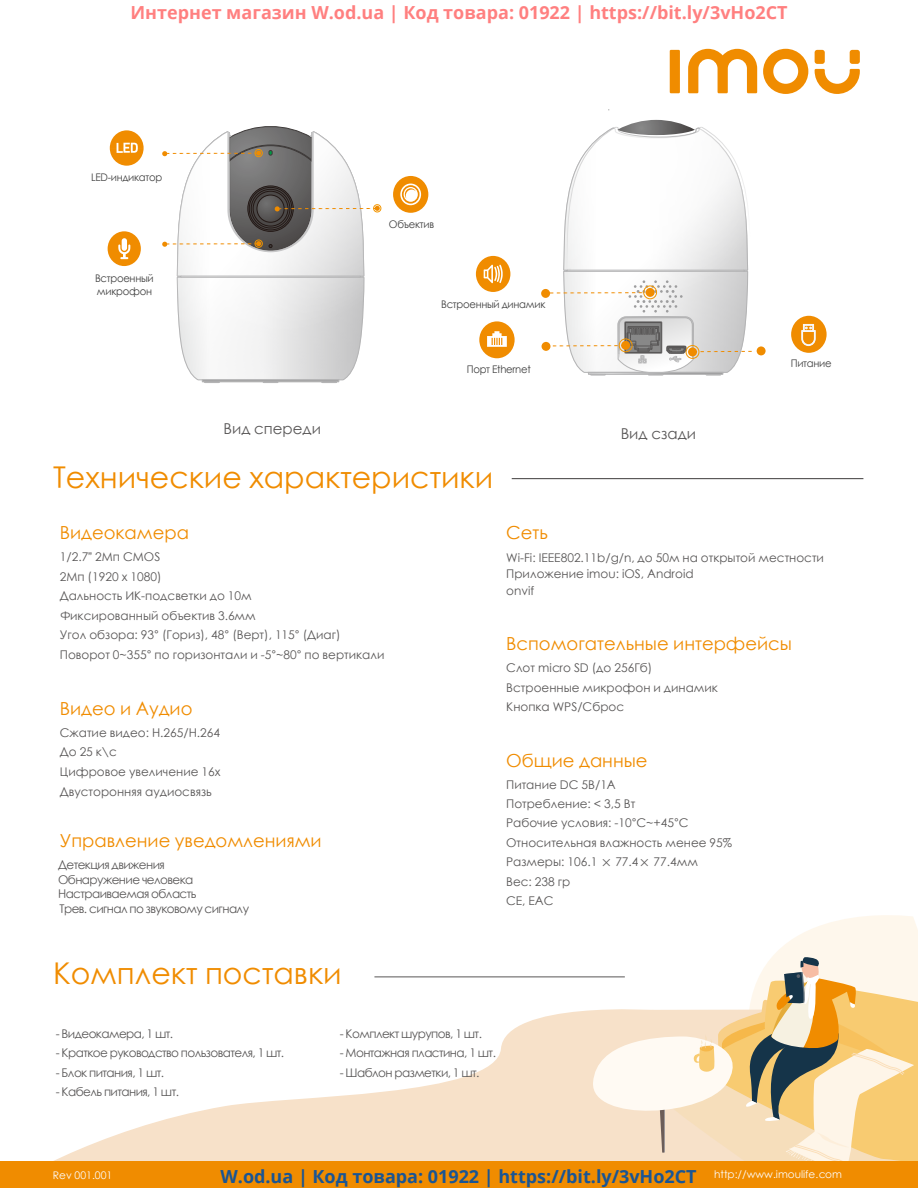
<style>
.page{position:relative;width:918px;height:1188px;background:#fff}
.page>*{position:absolute;margin:0;border:0;box-sizing:border-box;transform-origin:0 0}
.t1{font:30px "ST Xihei";color:#f08c00}
.t2{font:18px "ST Xihei";color:#f08c00}
.t3{font:700 18px "Open Sans";color:rgb(255 0 0/.5)}
.t4{font:700 18px "Open Sans";color:#195594}
.t5{font:15px "ST Xihei";color:#595757}
.t6{font:12px/19.4px "ST Xihei";color:#595757}
.t7{font:12px/14.4px "ST Xihei";letter-spacing:-.05em;color:#595757}
.t8{font:10.5px/12.6px "ST Xihei";letter-spacing:-.025em;color:#404040;scale:.96 1}
.t9{font:10.5px "ST Xihei";color:#fdfdfe}
.s1{font-family:"Arial"}
</style>
<div class="page">
<svg style="left:54px;top:1010px;width:536px;height:151px"></svg>
<svg style="left:590px;top:915px;width:328px;height:246px"></svg>
<hr style="left:512px;top:478px;width:351px;height:1px;background:#595757">
<hr style="left:374px;top:977px;width:251px;height:1px;background:#595757">
<div style="left:0;top:1161px;width:918px;height:27px;background:#f08c00"></div>
<div style="left:670px;top:50px;width:10px;height:43px;background:#f08c00"></div>
<svg style="left:763px;top:49px;width:45px;height:45px"></svg>
<div style="left:815px;top:50px;width:10px;height:14px;background:#f08c00;border-radius:3px"></div>
<div style="left:850px;top:50px;width:10px;height:14px;background:#f08c00;border-radius:3px"></div>
<svg style="left:815px;top:69px;width:45px;height:25px"></svg>
<svg style="left:688px;top:49px;width:69px;height:44px"></svg>
<svg style="left:567px;top:127px;width:182px;height:153px"></svg>
<hr style="left:567px;top:270px;width:177px;height:1px;background:#b4b4b5">
<hr style="left:567px;top:271px;width:177px;height:1px;background:#b4b4b5">
<svg style="left:618px;top:120px;width:77px;height:15px"></svg>
<div style="left:757px;top:346px;width:9px;height:9px;background:#f08c00;border-radius:50%"></div>
<div style="left:542px;top:342px;width:8px;height:9px;background:#f08c00;border-radius:50%"></div>
<div style="left:476px;top:256px;width:34px;height:36px;background:#f08c00;border-radius:50%"></div>
<svg style="left:484px;top:265px;width:19px;height:18px"></svg>
<div style="left:541px;top:289px;width:9px;height:9px;background:#f08c00;border-radius:50%"></div>
<svg style="left:545px;top:280px;width:207px;height:96px"></svg>
<div style="left:643px;top:286px;width:14px;height:13px;border:1px solid #f29600;border-radius:50%"></div>
<div style="left:646px;top:288px;width:9px;height:9px;background:#f08c00;border-radius:50%"></div>
<div style="left:791px;top:316px;width:36px;height:37px;background:#f08c00;border-radius:50%"></div>
<svg style="left:801px;top:324px;width:15px;height:22px"></svg>
<div style="left:479px;top:321px;width:36px;height:37px;background:#f08c00;border-radius:50%"></div>
<svg style="left:487px;top:331px;width:20px;height:16px"></svg>
<svg style="left:202px;top:380px;width:137px;height:3px"></svg>
<svg style="left:177px;top:252px;width:187px;height:128px"></svg>
<hr style="left:181px;top:276px;width:179px;height:1px;background:#b4b4b5">
<hr style="left:181px;top:277px;width:179px;height:1px;background:#b4b4b5">
<svg style="left:110px;top:130px;width:34px;height:36px"></svg>
<div style="left:373px;top:204px;width:8px;height:8px;border:1px solid #f29600;border-radius:50%"></div>
<div style="left:393px;top:176px;width:35px;height:37px;background:#f08c00;border-radius:50%"></div>
<svg style="left:400px;top:184px;width:21px;height:21px"></svg>
<div style="left:108px;top:231px;width:33px;height:35px;background:#f08c00;border-radius:50%"></div>
<svg style="left:118px;top:238px;width:12px;height:21px"></svg>
<svg style="left:162px;top:126px;width:218px;height:126px"></svg>
<h2 class="t3" style="left:130px;top:0;width:659px">Интернет магазин W.od.ua | Код товара: 01922 | https://bit.ly/3vHo2CT</h2>
<p class="t8" style="left:91px;top:171px;width:76px">LED-индикатор</p>
<p class="t8" style="left:95px;top:272px;width:63px">Встроенный микрофон</p>
<p class="t8" style="left:389px;top:218px;width:49px">Объектив</p>
<p class="t8" style="left:441px;top:298px;width:110px">Встроенный динамик</p>
<p class="t8" style="left:467px;top:362px;width:68px">Порт Ethernet</p>
<p class="t5" style="left:224px;top:418px;width:99px">Вид спереди</p>
<p class="t5" style="left:621px;top:423px;width:77px">Вид сзади</p>
<h1 class="t1" style="left:53px;top:456px;width:442px">Технические характеристики</h1>
<p class="t8" style="left:791px;top:357px;width:44px">Питание</p>
<h2 class="t2" style="left:60px;top:520px;width:131px">Видеокамера</h2>
<p class="t6" style="left:60px;top:547px;width:326px">1/2.7<span class="s1">”</span> 2Мп CMOS<br>2Мп (1920 x 1080)<br>Дальность ИК-подсветки до 10м<br>Фиксированный объектив 3.6мм<br>Угол обзора: 93<span class="s1">°</span> (Гориз), 48<span class="s1">°</span> (Верт), 115<span class="s1">°</span> (Диаг)<br>Поворот 0~355<span class="s1">°</span> по горизонтали и -5<span class="s1">°</span>~80<span class="s1">°</span> по вертикали</p>
<h2 class="t2" style="left:60px;top:695px;width:134px">Видео и Аудио</h2>
<p class="t6" style="left:60px;top:722px;width:162px">Сжатие видео: H.265/H.264<br>До 25 к\с<br>Цифровое увеличение 16x<br>Двусторонняя аудиосвязь</p>
<h2 class="t2" style="left:60px;top:828px;width:263px">Управление уведомлениями</h2>
<p class="t7" style="left:58px;top:858px;width:193px">Детекция движения<br>Обнаружение человека<br>Настраиваемая область<br>Трев. сигнал по звуковому сигналу</p>
<h2 class="t2" style="left:506px;top:520px;width:43px">Сеть</h2>
<p class="t6" style="left:506px;top:549px;width:319px;line-height:16.6px">Wi-Fi: IEEE802.11b/g/n, до 50м на открытой местности<br>Приложение imou: iOS, Android<br>onvif</p>
<h2 class="t2" style="left:506px;top:631px;width:287px">Вспомогательные интерфейсы</h2>
<p class="t6" style="left:506px;top:658px;width:213px">Слот micro SD (до 256Гб)<br>Встроенные микрофон и динамик<br>Кнопка WPS/Сброс</p>
<h2 class="t2" style="left:506px;top:748px;width:143px">Общие данные</h2>
<p class="t6" style="left:506px;top:775px;width:228px">Питание DC 5В/1A<br>Потребление: &lt; 3,5 Вт<br>Рабочие условия: -10<span class="s1">°</span>C~+45<span class="s1">°</span>C<br>Относительная влажность менее 95%<br>Размеры: 106.1 × 77.4× 77.4мм<br>Вес: 238 гр<br>CE, EAC</p>
<h1 class="t1" style="left:53px;top:952px;width:290px">Комплект поставки</h1>
<p class="t7" style="left:56px;top:1026px;width:119px">- Видеокамера, 1 шт.</p>
<p class="t7" style="left:56px;top:1045px;width:230px">- Краткое руководство пользователя, 1 шт.</p>
<p class="t7" style="left:56px;top:1065px;width:110px">- Блок питания, 1 шт.</p>
<p class="t7" style="left:56px;top:1084px;width:125px">- Кабель питания, 1 шт.</p>
<p class="t7" style="left:340px;top:1026px;width:144px">- Комплект шурупов, 1 шт.</p>
<p class="t7" style="left:340px;top:1045px;width:158px">- Монтажная пластина, 1 шт.</p>
<p class="t7" style="left:340px;top:1065px;width:141px">- Шаблон разметки, 1 шт.</p>
<h2 class="t4" style="left:220px;top:1164px;width:478px">W.od.ua | Код товара: 01922 | https://bit.ly/3vHo2CT</h2>
<p class="t9" style="left:53px;top:1168px;width:61px">Rev 001.001</p>
<p class="t9" style="left:714px;top:1167px;width:129px">http://www.imoulife.com</p>
</div>
